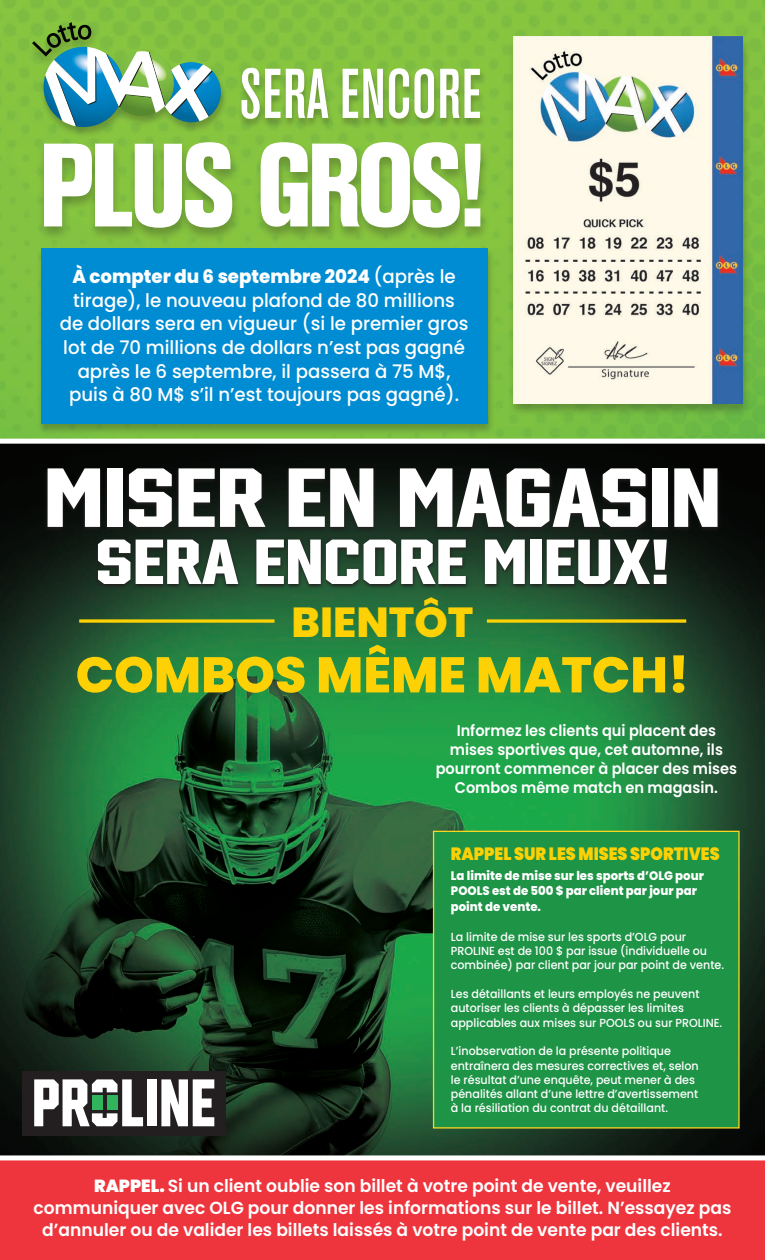
<style>
.page{position:relative;width:765px;height:1260px;background:#fff}
.page>*{position:absolute;margin:0;border:0;box-sizing:border-box;transform-origin:0 0}
.t1{font:800 condensed 117.12px "Akzidenz Grotesk BE";letter-spacing:-.04em;color:#fff;scale:.91 1}
.t2{font:700 condensed 73.12px "Winner Sans";color:#fff;scale:1.34 1}
.t3{font:500 condensed 69.62px "Akzidenz Grotesk BE";letter-spacing:.01em;color:#fff;scale:.95 1}
.t4{font:700 condensed 55.5px "Winner Sans";color:#fff;scale:1.34 1}
.t5{font:800 50px "Poppins";color:#fed105}
.t6{font:800 41.88px "Poppins";color:#fed105}
.t7{font:500 18.75px/23.6px "Poppins";color:#fff;text-align:center}
.t8{font:900 17.75px "Poppins";color:#fed105;scale:.9 1}
.t9{font:600 17.5px/22px "Poppins";color:#fff;text-align:center}
.t10{font:600 15.5px/19.2px "Poppins";color:#fff;text-align:center;scale:.94 1}
.t11{font:800 12.38px/15.6px "Poppins";color:#fff;scale:.95 1}
.t12{font:500 11.75px/14.2px "Poppins";color:#fff;scale:.95 1}
.s1{font-weight:800}
.s2{font-weight:900}
</style>
<div class="page">
<img style="left:0;top:0;width:765px;height:439px">
<img style="left:0;top:444px;width:765px;height:711px">
<svg style="left:44px;top:467px;width:677px;height:65px;background:#191b18"></svg>
<svg style="left:94px;top:537px;width:576px;height:53px;background:#202f24"></svg>
<div style="left:38px;top:141px;width:452px;height:102px;background:#231f20;opacity:.29"></div>
<div style="left:237px;top:67px;width:250px;height:62px;background:#231f20;opacity:.29"></div>
<div style="left:28px;top:22px;width:201px;height:117px;background:#231f20;opacity:.29"></div>
<svg style="left:32px;top:22px;width:189px;height:105px"></svg>
<div style="left:36px;top:247px;width:460px;height:188px;background:#231f20;opacity:.29"></div>
<div style="left:41px;top:248px;width:447px;height:176px;background:#008cd2"></div>
<div style="left:508px;top:36px;width:243px;height:381px;background:#231f20;opacity:.29"></div>
<img style="left:514px;top:37px;width:228px;height:366px">
<div style="left:0;top:1156px;width:765px;height:104px;background:#ee343d"></div>
<div style="left:0;top:1155px;width:765px;height:5px;background:#fff"></div>
<svg style="left:79px;top:619px;width:196px;height:4px"></svg>
<svg style="left:487px;top:619px;width:199px;height:4px"></svg>
<div style="left:22px;top:1071px;width:204px;height:65px;background:#231f20"></div>
<svg style="left:34px;top:1079px;width:109px;height:47px"></svg>
<div style="left:147px;top:1079px;width:10px;height:47px;background:#fff"></div>
<svg style="left:161px;top:1079px;width:53px;height:47px"></svg>
<div style="left:433px;top:831px;width:307px;height:298px;background:#1e9446;border:1px solid #fad71f"></div>
<p class="t3" style="left:239px;top:55px;width:256px">SERA ENCORE</p>
<p class="t1" style="left:39px;top:118px;width:493px">PLUS GROS!</p>
<p class="t7" style="left:60px;top:265px;width:410px"><span class="s1">À compter du 6 septembre 2024</span> (après le tirage), le nouveau plafond de 80 millions de dollars sera en vigueur (si le premier gros lot de 70 millions de dollars n’est pas gagné après le 6 septembre, il passera à 75 M$, puis à 80 M$ s’il n’est toujours pas gagné).</p>
<p class="t2" style="left:44px;top:451px;width:506px">MISER EN MAGASIN</p>
<p class="t4" style="left:95px;top:527px;width:430px">SERA ENCORE MIEUX!</p>
<p class="t6" style="left:292px;top:598px;width:183px">BIENTÔT</p>
<p class="t5" style="left:76px;top:646px;width:615px">COMBOS MÊME MATCH!</p>
<p class="t10" style="left:436px;top:721px;width:322px">Informez les clients qui placent des mises sportives que, cet automne, ils pourront commencer à placer des mises Combos même match en magasin.</p>
<p class="t8" style="left:451px;top:843px;width:300px">RAPPEL SUR LES MISES SPORTIVES</p>
<p class="t11" style="left:451px;top:868px;width:268px">La limite de mise sur les sports d’OLG pour<br>POOLS est de 500 $ par client par jour par point de vente.</p>
<p class="t12" style="left:451px;top:930px;width:289px">La limite de mise sur les sports d’OLG pour<br>PROLINE est de 100 $ par issue (individuelle ou combinée) par client par jour par point de vente.</p>
<p class="t12" style="left:451px;top:987px;width:287px">Les détaillants et leurs employés ne peuvent autoriser les clients à dépasser les limites applicables aux mises sur POOLS ou sur PROLINE.</p>
<p class="t12" style="left:451px;top:1044px;width:262px">L’inobservation de la présente politique entraînera des mesures correctives et, selon le résultat d’une enquête, peut mener à des pénalités allant d’une lettre d’avertissement à la résiliation du contrat du détaillant.</p>
<p class="t9" style="left:34px;top:1175px;width:699px"><span class="s2">RAPPEL.</span> Si un client oublie son billet à votre point de vente, veuillez communiquer avec OLG pour donner les informations sur le billet. N’essayez pas d’annuler ou de valider les billets laissés à votre point de vente par des clients.</p>
</div>
